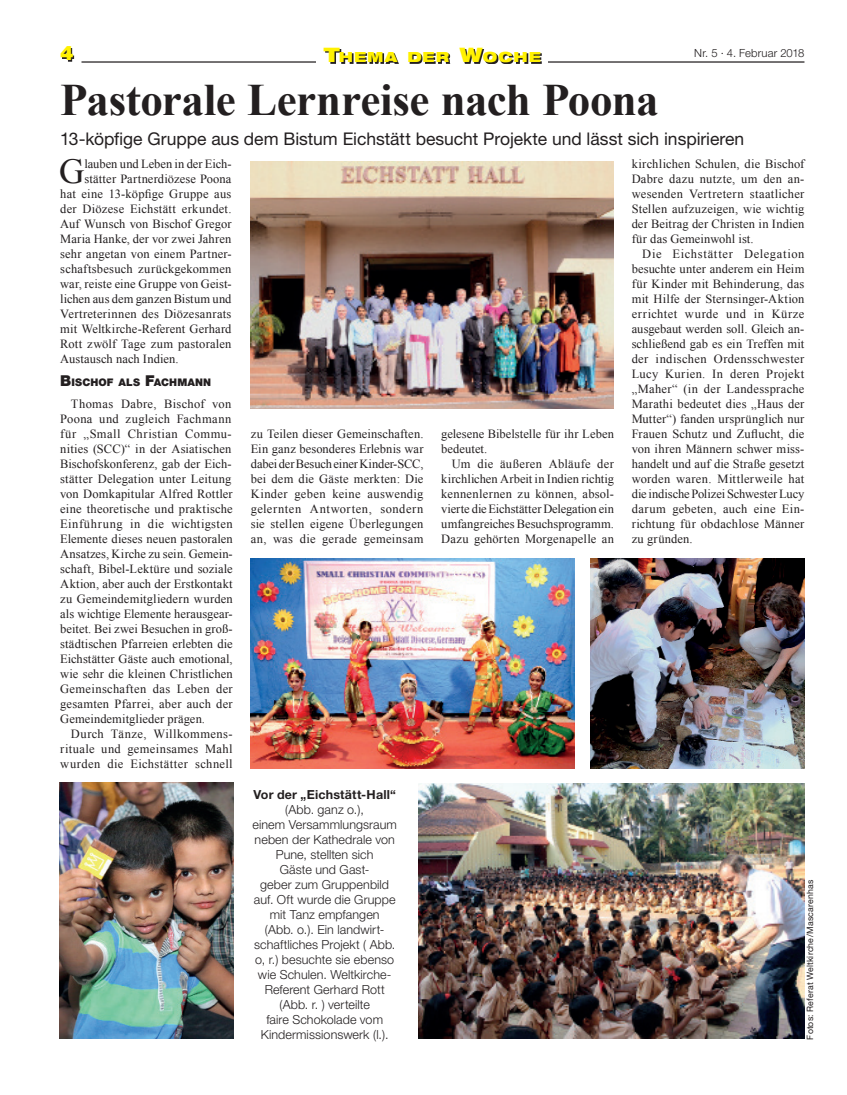
<style>
.page{position:relative;width:847px;height:1095px;background:#fff}
.page>*{position:absolute;margin:0;border:0;box-sizing:border-box;transform-origin:0 0}
.t1{font:700 45px "Times New Roman";letter-spacing:-.01em;color:#231f20}
.t2{font:35.12px "Times New Roman";color:#231f20}
.t3{font:900 20px "Helvetica Neue";color:#fff101}
.t4{font:17.5px "Helvetica Neue";letter-spacing:-.005em;color:#231f20}
.t5{font:900 expanded 14px "Helvetica Neue";letter-spacing:.07em;color:#fff101}
.t6{font:12.5px/15px "Times New Roman";letter-spacing:.015em;color:#231f20;text-align:justify}
.t7{font:300 12.5px/15px "Helvetica Neue";letter-spacing:.005em;color:#231f20;text-align:center}
.t8{font:12.5px "Times New Roman";letter-spacing:-.005em;color:#231f20}
.t9{font:700 12.5px "Helvetica Neue";letter-spacing:.015em;color:#231f20}
.t10{font:300 11.25px "Helvetica Neue";letter-spacing:.01em;color:#231f20}
.t11{font:900 10.5px "Helvetica Neue";letter-spacing:.01em;color:#231f20}
.t12{font:8.75px "Helvetica Neue";letter-spacing:.015em;color:#231f20}
.s1{font-size:20px}
.s2{font-size:15px}
</style>
<div class="page">
<svg style="left:62px;top:48px;width:12px;height:14px"></svg>
<hr style="left:81px;top:61px;width:723px;height:2px;background:#231f20">
<div style="left:317px;top:48px;width:231px;height:18px;background:#fff"></div>
<svg style="left:325px;top:49px;width:217px;height:15px"></svg>
<img style="left:251px;top:161px;width:363px;height:247px">
<img style="left:60px;top:783px;width:173px;height:255px">
<img style="left:418px;top:783px;width:386px;height:255px">
<img style="left:251px;top:558px;width:323px;height:210px">
<img style="left:590px;top:558px;width:214px;height:210px">
<h3 class="t3" style="left:60px;top:41px;width:15px">4</h3>
<p class="t5" style="left:324px;top:48px;width:127px"><span class="s1">T</span>HEMA DER</p>
<p class="t10" style="left:694px;top:46px;width:112px">Nr. 5 · 4. Februar 2018</p>
<p class="t5" style="left:459px;top:48px;width:83px"><span class="s1">W</span>OCHE</p>
<h1 class="t1" style="left:60px;top:69px;width:600px">Pastorale Lernreise nach Poona</h1>
<h3 class="t4" style="left:60px;top:128px;width:686px">13-köpfige Gruppe aus dem Bistum Eichstätt besucht Projekte und lässt sich inspirieren</h3>
<h2 class="t2" style="left:59px;top:148px;width:27px">G</h2>
<p class="t8" style="left:84px;top:156px;width:149px">lauben und Leben in der Eich-</p>
<p class="t6" style="left:632px;top:157px;width:174px">kirchlichen Schulen, die Bischof Dabre dazu nutzte, um den an&shy;wesenden Vertretern staatlicher Stellen aufzuzeigen, wie wichtig der Beitrag der Christen in Indien für das Gemeinwohl ist.</p>
<p class="t6" style="left:632px;top:247px;width:174px;text-indent:11px">Die Eichstätter Delegation besuchte unter anderem ein Heim für Kinder mit Behinderung, das mit Hilfe der Sternsinger-Aktion errichtet wurde und in Kürze ausgebaut werden soll. Gleich an&shy;schließend gab es ein Treffen mit der indischen Ordensschwester Lucy Kurien. In deren Projekt „Maher“ (in der Landessprache Marathi bedeutet dies „Haus der Mutter“) fanden ursprünglich nur Frauen Schutz und Zuflucht, die von ihren Männern schwer miss&shy;handelt und auf die Straße gesetzt worden waren. Mittlerweile hat die indische Polizei Schwester Lucy darum gebeten, auch eine Ein&shy;richtung für obdachlose Männer zu gründen.</p>
<p class="t6" style="left:84px;top:172px;width:149px">stätter Partnerdiözese Poona</p>
<p class="t6" style="left:60px;top:187px;width:173px">hat eine 13-köpfige Gruppe aus</p>
<p class="t6" style="left:60px;top:202px;width:173px">der Diözese Eichstätt erkundet.</p>
<p class="t6" style="left:60px;top:217px;width:173px">Auf Wunsch von Bischof Gregor</p>
<p class="t6" style="left:60px;top:232px;width:173px">Maria Hanke, der vor zwei Jahren</p>
<p class="t6" style="left:60px;top:247px;width:173px">sehr angetan von einem Partner-</p>
<p class="t6" style="left:60px;top:262px;width:173px">schaftsbesuch zurückgekommen</p>
<p class="t6" style="left:60px;top:277px;width:173px">war, reiste eine Gruppe von Geist-</p>
<p class="t6" style="left:60px;top:292px;width:173px">lichen aus dem ganzen Bistum und</p>
<p class="t6" style="left:60px;top:307px;width:173px">Vertreterinnen des Diözesanrats</p>
<p class="t6" style="left:60px;top:322px;width:173px">mit Weltkirche-Referent Gerhard</p>
<p class="t6" style="left:60px;top:337px;width:173px">Rott zwölf Tage zum pastoralen</p>
<p class="t6" style="left:60px;top:352px;width:120px">Austausch nach Indien.</p>
<p class="t11" style="left:60px;top:376px;width:152px"><span class="s2">B</span>ISCHOF ALS <span class="s2">F</span>ACHMANN</p>
<p class="t6" style="left:60px;top:397px;width:174px;text-indent:11px">Thomas Dabre, Bischof von Poona und zugleich Fachmann für „Small Christian Commu&shy;nities (SCC)“ in der Asiatischen Bischofskonferenz, gab der Eich&shy;stätter Delegation unter Leitung von Domkapitular Alfred Rottler eine theoretische und praktische Einführung in die wichtigsten Elemente dieses neuen pastoralen Ansatzes, Kirche zu sein. Gemein&shy;schaft, Bibel-Lektüre und soziale Aktion, aber auch der Erstkontakt zu Gemeindemitgliedern wurden als wichtige Elemente herausgear&shy;beitet. Bei zwei Besuchen in groß&shy;städtischen Pfarreien erlebten die Eichstätter Gäste auch emotional, wie sehr die kleinen Christlichen Gemeinschaften das Leben der gesamten Pfarrei, aber auch der Gemeindemitglieder prägen.</p>
<p class="t6" style="left:60px;top:727px;width:174px;text-indent:11px">Durch Tänze, Willkommens&shy;rituale und gemeinsames Mahl wurden die Eichstätter schnell</p>
<p class="t6" style="left:251px;top:427px;width:174px">zu Teilen dieser Gemeinschaften.<br>Ein ganz besonderes Erlebnis war dabei der Besuch einer Kinder-SCC, bei dem die Gäste merkten: Die Kinder geben keine auswendig gelernten Antworten, sondern sie stellen eigene Überlegungen an, was die gerade gemeinsam</p>
<p class="t6" style="left:441px;top:427px;width:174px">gelesene Bibelstelle für ihr Leben bedeutet.</p>
<p class="t6" style="left:441px;top:457px;width:174px;text-indent:11px">Um die äußeren Abläufe der kirchlichen Arbeit in Indien richtig kennenlernen zu können, absol&shy;vierte die Eichstätter Delegation ein umfangreiches Besuchsprogramm.<br>Dazu gehörten Morgenapelle an</p>
<p class="t9" style="left:253px;top:786px;width:144px">Vor der „Eichstätt-Hall“</p>
<p class="t7" style="left:252px;top:801px;width:146px">(Abb. ganz o.),<br>einem Versammlungsraum neben der Kathedrale von<br>Pune, stellten sich<br>Gäste und Gast-<br>geber zum Gruppenbild auf. Oft wurde die Gruppe mit Tanz empfangen<br>(Abb. o.). Ein landwirt&shy;schaftliches Projekt ( Abb. o, r.) besuchte sie ebenso wie Schulen. Weltkirche-<br>Referent Gerhard Rott (Abb. r. ) verteilte<br>faire Schokolade vom<br>Kindermissionswerk (l.).</p>
<p class="t12" style="left:805px;top:1039px;width:161px;rotate:-90deg">Fotos: Referat Weltkirche/Mascarenhas</p>
</div>
